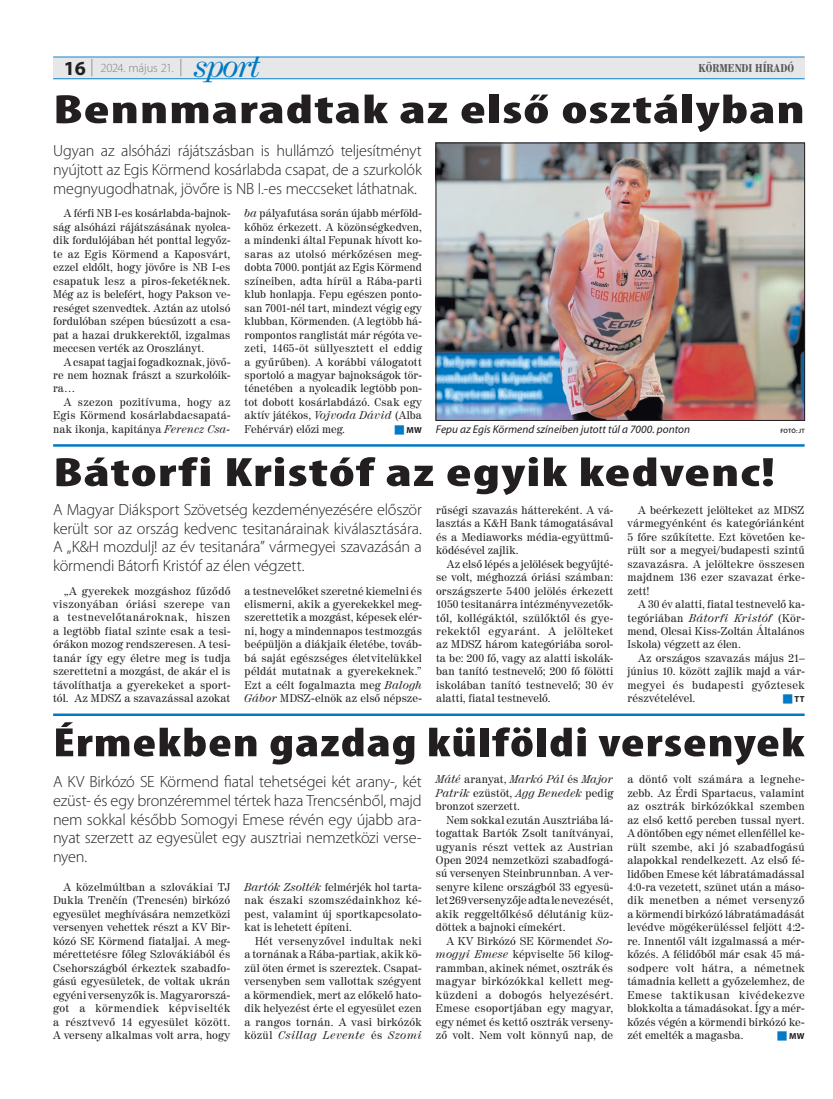
<style>
.page{position:relative;width:833px;height:1099px;background:#fff}
.page>*{position:absolute;margin:0;border:0;box-sizing:border-box;transform-origin:0 0}
.t1{font:900 condensed 41.25px "Myriad Pro";letter-spacing:.02em;color:#231f20;scale:1.3 1}
.t2{font:900 condensed 41.25px "Myriad Pro";letter-spacing:.02em;color:#231f20;scale:1.41 1}
.t3{font:900 condensed 41.25px "Myriad Pro";letter-spacing:.02em;color:#231f20;scale:1.42 1}
.t4{font:300 16.25px/18.8px "Myriad Pro";letter-spacing:-.015em;color:#231f20;text-align:justify}
.t5{font:300 12.5px "Myriad Pro";letter-spacing:-.015em;color:#808285}
.t6{font:11.25px/13.5px "Century 725 PFL";letter-spacing:.01em;color:#231f20;text-align:justify}
.t7{font:italic 11.25px "Myriad Pro";letter-spacing:.005em;color:#231f20}
.t8{font:700 11.25px "Century 725 Cn PFL";color:#57585a}
.t9{font:700 8.75px "Myriad Pro";color:#231f20}
.t10{font:600 6.25px "Myriad Pro";letter-spacing:.02em;color:#231f20}
.s1{font-weight:700;font-size:20px;color:#231f20}
.s2{font-size:17.5px}
.s3{font-family:"Century 725 PFL";font-weight:400;font-style:italic;font-size:30px;color:#007ac2}
.s4{font-style:italic}
.s5{color:#007ac2}
</style>
<div class="page">
<div style="left:53px;top:58px;width:751px;height:20px;background:#e6e7e9"></div>
<hr style="left:53px;top:78px;width:751px;height:1px;background:#007ac2">
<hr style="left:53px;top:57px;width:751px;height:1px;background:#007ac2">
<img style="left:438px;top:145px;width:364px;height:273px">
<div style="left:436px;top:143px;width:368px;height:277px;border:1px solid #231f20"></div>
<hr style="left:53px;top:444px;width:751px;height:2px;background:#007ac2">
<hr style="left:53px;top:713px;width:751px;height:3px;background:#007ac2">
<p class="t5" style="left:64px;top:61px;width:199px"><span class="s1">16</span> <span class="s2">|</span> 2024. május 21. <span class="s2">|</span> <span class="s3">sport</span></p>
<p class="t8" style="left:698px;top:61px;width:97px">KÖRMENDI HÍRADÓ</p>
<h1 class="t3" style="left:53px;top:86px;width:531px">Bennmaradtak az első osztályban</h1>
<h2 class="t4" style="left:53px;top:142px;width:370px">Ugyan az alsóházi rájátszásban is hullámzó teljesítményt nyújtott az Egis Körmend kosárlabda csapat, de a szurkolók megnyugodhatnak, jövőre is NB I.-es meccseket láthatnak.</h2>
<p class="t6" style="left:53px;top:206px;width:179px;text-indent:11px">A férfi NB I-es kosárlabda-bajnok&shy;ság alsóházi rájátszásának nyolca&shy;dik fordulójában hét ponttal legyőz&shy;te az Egis Körmend a Kaposvárt, ezzel eldőlt, hogy jövőre is NB I-es csapatuk lesz a piros-feketéknek.<br>Még az is belefért, hogy Pakson ve&shy;reséget szenvedtek. Aztán az utolsó fordulóban szépen búcsúzott a csa&shy;pat a hazai drukkerektől, izgalmas meccsen verték az Oroszlányt.</p>
<p class="t6" style="left:53px;top:354px;width:179px;text-indent:11px">A csapat tagjai fogadkoznak, jövő&shy;re nem hoznak frászt a szurkolóik&shy;ra…</p>
<p class="t6" style="left:53px;top:395px;width:179px;text-indent:11px">A szezon pozitívuma, hogy az Egis Körmend kosárlabdacsapatá&shy;nak ikonja, kapitánya <span class="s4">Ferencz Csa-</span></p>
<p class="t6" style="left:245px;top:206px;width:179px"><span class="s4">ba</span> pályafutása során újabb mérföld&shy;kőhöz érkezett. A közönségkedven, a mindenki által Fepunak hívott ko&shy;saras az utolsó mérkőzésen meg&shy;dobta 7000. pontját az Egis Körmend színeiben, adta hírül a Rába-parti klub honlapja. Fepu egészen ponto&shy;san 7001-nél tart, mindezt végig egy klubban, Körmenden. (A legtöbb há&shy;rompontos ranglistát már régóta ve&shy;zeti, 1465-öt süllyesztett el eddig a gyűrűben). A korábbi válogatott sportoló a magyar bajnokságok tör&shy;ténetében a nyolcadik legtöbb pon&shy;tot dobott kosárlabdázó. Csak egy aktív játékos, <span class="s4">Vojvoda Dávid</span> (Alba Fehérvár) előzi meg.</p>
<p class="t9" style="left:394px;top:424px;width:29px"><span class="s5">■</span>MW</p>
<p class="t7" style="left:436px;top:422px;width:256px">Fepu az Egis Körmend színeiben jutott túl a 7000. ponton</p>
<p class="t10" style="left:780px;top:427px;width:26px">FOTÓ: JT</p>
<h1 class="t2" style="left:53px;top:449px;width:513px">Bátorfi Kristóf az egyik kedvenc!</h1>
<h2 class="t4" style="left:53px;top:500px;width:370px">A Magyar Diáksport Szövetség kezdeményezésére először került sor az ország kedvenc tesitanárainak kiválasztására.<br>A „K&amp;H mozdulj! az év tesitanára” vármegyei szavazásán a körmendi Bátorfi Kristóf az élen végzett.</h2>
<p class="t6" style="left:53px;top:583px;width:179px;text-indent:11px">„A gyerekek mozgáshoz fűződő viszonyában óriási szerepe van a testnevelőtanároknak, hiszen a legtöbb fiatal szinte csak a tesi&shy;órákon mozog rendszeresen. A tesi&shy;tanár így egy életre meg is tudja szerettetni a mozgást, de akár el is távolíthatja a gyerekeket a sport&shy;tól. Az MDSZ a szavazással azokat</p>
<p class="t6" style="left:245px;top:583px;width:179px">a testnevelőket szeretné kiemelni és elismerni, akik a gyerekekkel meg&shy;szerettetik a mozgást, képesek elér&shy;ni, hogy a mindennapos testmozgás beépüljön a diákjaik életébe, továb&shy;bá saját egészséges életvitelükkel példát mutatnak a gyerekeknek.” Ezt a célt fogalmazta meg <span class="s4">Balogh Gábor</span> MDSZ-elnök az első népsze-</p>
<p class="t6" style="left:436px;top:503px;width:179px">rűségi szavazás háttereként. A vá&shy;lasztás a K&amp;H Bank támogatásával és a Mediaworks média-együttmű&shy;ködésével zajlik.</p>
<p class="t6" style="left:436px;top:556px;width:179px;text-indent:11px">Az első lépés a jelölések begyűjté&shy;se volt, méghozzá óriási számban: országszerte 5400 jelölés érkezett 1050 tesitanárra intézményvezetők&shy;től, kollégáktól, szülőktől és gye&shy;rekektől egyaránt. A jelölteket az MDSZ három kategóriába sorol&shy;ta be: 200 fő, vagy az alatti iskolák&shy;ban tanító testnevelő; 200 fő fölötti iskolában tanító testnevelő; 30 év alatti, fiatal testnevelő.</p>
<p class="t6" style="left:627px;top:503px;width:179px;text-indent:11px">A beérkezett jelölteket az MDSZ vármegyénként és kategóriánként 5 főre szűkítette. Ezt követően ke&shy;rült sor a megyei/budapesti szintű szavazásra. A jelöltekre összesen majdnem 136 ezer szavazat érke&shy;zett!</p>
<p class="t6" style="left:627px;top:597px;width:179px;text-indent:11px">A 30 év alatti, fiatal testnevelő ka&shy;tegóriában <span class="s4">Bátorfi Kristóf</span> (Kör&shy;mend, Olcsai Kiss-Zoltán Általános Iskola) végzett az élen.</p>
<p class="t6" style="left:627px;top:651px;width:179px;text-indent:11px">Az országos szavazás május 21– június 10. között zajlik majd a vár&shy;megyei és budapesti győztesek részvételével.</p>
<p class="t9" style="left:783px;top:693px;width:23px"><span class="s5">■</span>TT</p>
<h1 class="t1" style="left:53px;top:719px;width:579px">Érmekben gazdag külföldi versenyek</h1>
<h2 class="t4" style="left:53px;top:772px;width:370px">A KV Birkózó SE Körmend fiatal tehetségei két arany-, két ezüst- és egy bronzéremmel tértek haza Trencsénből, majd nem sokkal később Somogyi Emese révén egy újabb ara&shy;nyat szerzett az egyesület egy ausztriai nemzetközi verse&shy;nyen.</h2>
<p class="t6" style="left:53px;top:880px;width:179px;text-indent:11px">A közelmúltban a szlovákiai TJ Dukla Trenčín (Trencsén) birkózó egyesület meghívására nemzetközi versenyen vehettek részt a KV Bir&shy;kózó SE Körmend fiataljai. A meg&shy;mérettetésre főleg Szlovákiából és Csehországból érkeztek szabadfo&shy;gású egyesületek, de voltak ukrán egyéni versenyzők is. Magyarorszá&shy;got a körmendiek képviselték a résztvevő 14 egyesület között.<br>A verseny alkalmas volt arra, hogy</p>
<p class="t6" style="left:244px;top:880px;width:179px"><span class="s4">Bartók Zsolték</span> felmérjék hol tarta&shy;nak északi szomszédainkhoz ké&shy;pest, valamint új sportkapcsolato&shy;kat is lehetett építeni.</p>
<p class="t6" style="left:244px;top:933px;width:179px;text-indent:11px">Hét versenyzővel indultak neki a tornának a Rába-partiak, akik kö&shy;zül öten érmet is szereztek. Csapat&shy;versenyben sem vallottak szégyent a körmendiek, mert az előkelő hato&shy;dik helyezést érte el egyesület ezen a rangos tornán. A vasi birkózók közül <span class="s4">Csillag Levente</span> és <span class="s4">Szomi</span></p>
<p class="t6" style="left:436px;top:772px;width:179px"><span class="s4">Máté</span> aranyat, <span class="s4">Markó Pál</span> és <span class="s4">Major Patrik</span> ezüstöt, <span class="s4">Agg Benedek</span> pedig bronzot szerzett.</p>
<p class="t6" style="left:436px;top:812px;width:179px;text-indent:11px">Nem sokkal ezután Ausztriába lá&shy;togattak Bartók Zsolt tanítványai, ugyanis részt vettek az Austrian Open 2024 nemzetközi szabadfogá&shy;sú versenyen Steinbrunnban. A ver&shy;senyre kilenc országból 33 egyesü&shy;let 269 versenyzője adta le nevezését, akik reggeltőlkéső délutánig küz&shy;döttek a bajnoki címekért.</p>
<p class="t6" style="left:436px;top:933px;width:179px;text-indent:11px">A KV Birkózó SE Körmendet <span class="s4">So&shy;mogyi Emese</span> képviselte 56 kilog&shy;rammban, akinek német, osztrák és magyar birkózókkal kellett meg&shy;küzdeni a dobogós helyezésért.<br>Emese csoportjában egy magyar, egy német és kettő osztrák verseny&shy;ző volt. Nem volt könnyű nap, de</p>
<p class="t6" style="left:627px;top:772px;width:179px">a döntő volt számára a legnehe&shy;zebb. Az Érdi Spartacus, valamint az osztrák birkózókkal szemben az első kettő percben tussal nyert.<br>A döntőben egy német ellenféllel ke&shy;rült szembe, aki jó szabadfogású alapokkal rendelkezett. Az első fé&shy;lidőben Emese két lábratámadással 4:0-ra vezetett, szünet után a máso&shy;dik menetben a német versenyző a körmendi birkózó lábratámadását levédve mögékerüléssel feljött 4:2- re. Innentől vált izgalmassá a mér&shy;kőzés. A félidőből már csak 45 má&shy;sodperc volt hátra, a németnek támadnia kellett a győzelemhez, de Emese taktikusan kivédekezve blokkolta a támadásokat. Így a mér&shy;kőzés végén a körmendi birkózó ke&shy;zét emelték a magasba.</p>
<p class="t9" style="left:777px;top:1030px;width:29px"><span class="s5">■</span> MW</p>
</div>
